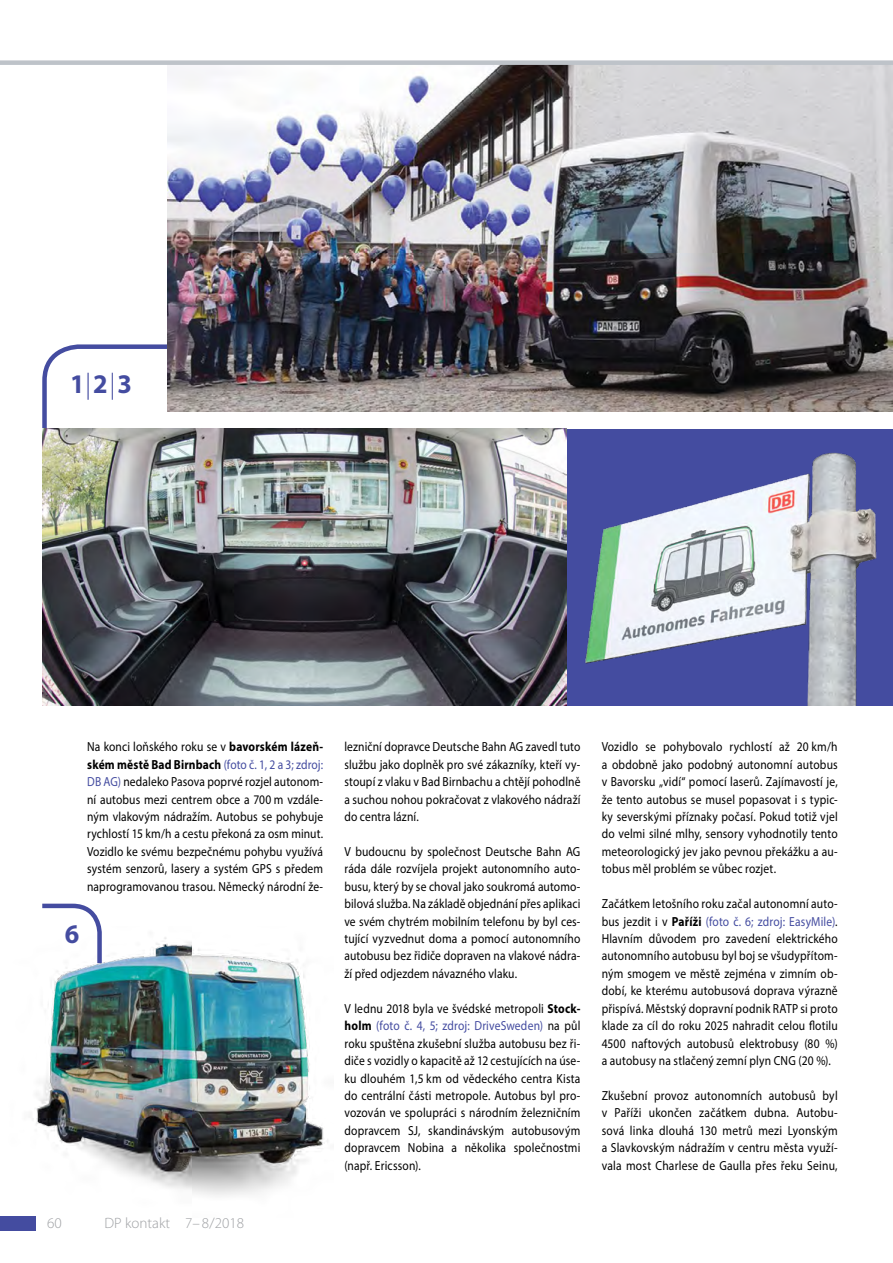
<style>
.page{position:relative;width:893px;height:1263px;background:#fff}
.page>*{position:absolute;margin:0;border:0;box-sizing:border-box;transform-origin:0 0}
.CHLEBA_8_5_9{font:700 27px "Myriad Pro";color:#444ca0}
.t1{font:300 15px "Myriad Pro";color:#9fa1a4}
.CHLEBA_8_5_9-2{font:13.2px/17.4px "Myriad Pro";letter-spacing:.015em;color:#000;text-align:justify;scale:.88 1}
.s1{font-weight:300}
.s2{font-weight:700}
.s3{color:#444ca0}
</style>
<div class="page">
<svg style="left:42px;top:342px;width:145px;height:87px"></svg>
<img style="left:42px;top:429px;width:492px;height:276px">
<div style="left:0;top:1216px;width:36px;height:14px;background:#444ca0"></div>
<img style="left:32px;top:937px;width:296px;height:259px">
<img style="left:168px;top:65px;width:614px;height:347px">
<img style="left:534px;top:387px;width:248px;height:318px">
<svg style="left:38px;top:903px;width:66px;height:65px"></svg>
<div style="left:0;top:60px;width:893px;height:5px;background:#bec3c9"></div>
<div style="left:782px;top:0;width:111px;height:1263px;background:#000;opacity:.24"></div>
<p class="CHLEBA_8_5_9" style="left:70px;top:367px;width:63px">1<span class="s1">|</span>2<span class="s1">|</span>3</p>
<p class="CHLEBA_8_5_9" style="left:65px;top:916px;width:16px">6</p>
<p class="CHLEBA_8_5_9-2" style="left:87px;top:738px;width:270px">Na konci loňského roku se v <span class="s2">bavorském lázeň&shy;ském městě Bad Birnbach</span> <span class="s3">(foto č. 1, 2 a 3; zdroj:<br>DB AG)</span> nedaleko Pasova poprvé rozjel autonom&shy;ní autobus mezi centrem obce a 700 m vzdále&shy;ným vlakovým nádražím. Autobus se pohybuje rychlostí 15 km/h a cestu překoná za osm minut.<br>Vozidlo ke svému bezpečnému pohybu využívá systém senzorů, lasery a systém GPS s předem naprogramovanou trasou. Německý národní že-</p>
<p class="CHLEBA_8_5_9-2" style="left:344px;top:738px;width:270px">lezniční dopravce Deutsche Bahn AG zavedl tuto službu jako doplněk pro své zákazníky, kteří vy&shy;stoupí z vlaku v Bad Birnbachu a chtějí pohodlně a suchou nohou pokračovat z vlakového nádraží do centra lázní.</p>
<p class="CHLEBA_8_5_9-2" style="left:344px;top:842px;width:270px">V budoucnu by společnost Deutsche Bahn AG ráda dále rozvíjela projekt autonomního auto&shy;busu, který by se choval jako soukromá automo&shy;bilová služba. Na základě objednání přes aplikaci ve svém chytrém mobilním telefonu by byl ces&shy;tující vyzvednut doma a pomocí autonomního autobusu bez řidiče dopraven na vlakové nádra&shy;ží před odjezdem návazného vlaku.</p>
<p class="CHLEBA_8_5_9-2" style="left:344px;top:999px;width:270px">V lednu 2018 byla ve švédské metropoli <span class="s2">Stock&shy;holm</span> <span class="s3">(foto č. 4, 5; zdroj: DriveSweden)</span> na půl roku spuštěna zkušební služba autobusu bez ři&shy;diče s vozidly o kapacitě až 12 cestujících na úse&shy;ku dlouhém 1,5 km od vědeckého centra Kista do centrální části metropole. Autobus byl pro&shy;vozován ve spolupráci s národním železničním dopravcem SJ, skandinávským autobusovým dopravcem Nobina a několika společnostmi (např. Ericsson).</p>
<p class="t1" style="left:47px;top:1215px;width:16px">60</p>
<p class="t1" style="left:105px;top:1215px;width:141px">DP kontakt 7– 8/2018</p>
<p class="CHLEBA_8_5_9-2" style="left:602px;top:738px;width:270px">Vozidlo se pohybovalo rychlostí až 20 km/h a obdobně jako podobný autonomní autobus v Bavorsku „vidí“ pomocí laserů. Zajímavostí je, že tento autobus se musel popasovat i s typic&shy;ky severskými příznaky počasí. Pokud totiž vjel do velmi silné mlhy, sensory vyhodnotily tento meteorologický jev jako pevnou překážku a au&shy;tobus měl problém se vůbec rozjet.</p>
<p class="CHLEBA_8_5_9-2" style="left:602px;top:895px;width:270px">Začátkem letošního roku začal autonomní auto&shy;bus jezdit i v <span class="s2">Paříži</span> <span class="s3">(foto č. 6; zdroj: EasyMile)</span>.<br>Hlavním důvodem pro zavedení elektrického autonomního autobusu byl boj se všudypřítom&shy;ným smogem ve městě zejména v zimním ob&shy;dobí, ke kterému autobusová doprava výrazně přispívá. Městský dopravní podnik RATP si proto klade za cíl do roku 2025 nahradit celou flotilu 4500 naftových autobusů elektrobusy (80 %) a autobusy na stlačený zemní plyn CNG (20 %).</p>
<p class="CHLEBA_8_5_9-2" style="left:602px;top:1086px;width:270px">Zkušební provoz autonomních autobusů byl v Paříži ukončen začátkem dubna. Autobu&shy;sová linka dlouhá 130 metrů mezi Lyonským a Slavkovským nádražím v centru města využí&shy;vala most Charlese de Gaulla přes řeku Seinu,</p>
</div>
